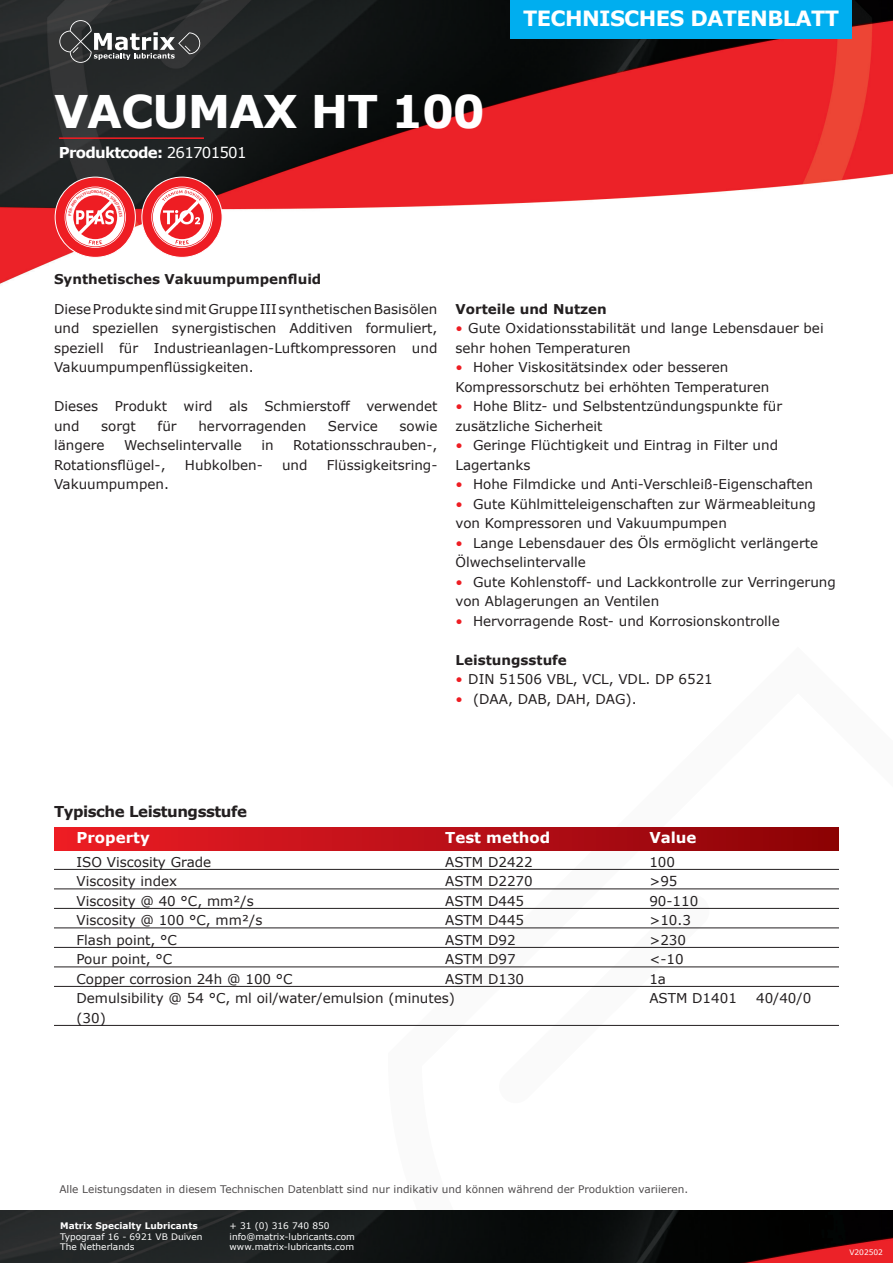
<style>
.page{position:relative;width:893px;height:1263px;background:#fff}
.page>*{position:absolute;margin:0;border:0;box-sizing:border-box;transform-origin:0 0}
.t1{font:700 45px "Verdana";letter-spacing:-.025em;color:#fff}
.t2{font:700 21px "Verdana";letter-spacing:-.03em;color:#fff}
.t3{font:700 15px "Verdana";color:#fff}
.t4{font:700 15px "Verdana";letter-spacing:-.03em;color:#231f20}
.t5{font:700 15px "Verdana";letter-spacing:-.05em;color:#fff}
.t6{font:13.5px/19.5px "Verdana";color:#231f20}
.t7{font:700 13.5px "Verdana";color:#231f20}
.t8{font:10.5px "Verdana";color:#231f20}
.t9{font:9px/10.5px "Verdana";color:#fff}
.t10{font:700 9px "Verdana";color:#fff}
.t11{font:7.5px "Verdana";color:#fff}
.s1{font-weight:400}
.s2{color:#ee1d23}
</style>
<div class="page">
<img style="left:0;top:0;width:893px;height:284px">
<svg style="left:388px;top:850px;width:505px;height:361px"></svg>
<div style="left:510px;top:0;width:342px;height:38px;background:#00aeef"></div>
<svg style="left:59px;top:20px;width:141px;height:43px;background:#4f5152"></svg>
<img style="left:0;top:1211px;width:893px;height:52px">
<div style="left:54px;top:827px;width:785px;height:23px;background:linear-gradient(to right,#ec1d26,#8a0207)"></div>
<hr style="left:54px;top:869px;width:785px;height:1px;background:#231f20">
<hr style="left:54px;top:889px;width:785px;height:1px;background:#231f20">
<hr style="left:54px;top:908px;width:785px;height:1px;background:#231f20">
<hr style="left:54px;top:928px;width:785px;height:1px;background:#231f20">
<hr style="left:54px;top:947px;width:785px;height:1px;background:#231f20">
<hr style="left:54px;top:967px;width:785px;height:1px;background:#231f20">
<hr style="left:54px;top:986px;width:785px;height:1px;background:#231f20">
<hr style="left:54px;top:1025px;width:785px;height:1px;background:#231f20">
<hr style="left:59px;top:137px;width:145px;height:2px;background:#ee1d23">
<svg style="left:55px;top:177px;width:168px;height:81px"></svg>
<h1 class="t1" style="left:54px;top:83px;width:432px">VACUMAX HT 100</h1>
<p class="t5" style="left:59px;top:143px;width:189px">Produktcode: <span class="s1">261701501</span></p>
<h2 class="t2" style="left:523px;top:5px;width:318px">TECHNISCHES DATENBLATT</h2>
<p class="t7" style="left:54px;top:270px;width:269px">Synthetisches Vakuumpumpenfluid</p>
<p class="t6" style="left:54px;top:299px;width:385px;text-align:justify">Diese Produkte sind mit Gruppe III synthetischen Basisölen und speziellen synergistischen Additiven formuliert, speziell für Industrieanlagen-Luftkompressoren und Vakuumpumpenflüssigkeiten.</p>
<p class="t6" style="left:54px;top:397px;width:385px">Dieses Produkt wird als Schmierstoff verwendet und</p>
<p class="t6" style="left:101px;top:416px;width:36px">sorgt</p>
<p class="t6" style="left:158px;top:416px;width:21px">für</p>
<p class="t6" style="left:198px;top:416px;width:109px">hervorragenden</p>
<p class="t6" style="left:328px;top:416px;width:51px">Service</p>
<p class="t6" style="left:399px;top:416px;width:40px">sowie</p>
<p class="t6" style="left:54px;top:436px;width:52px">längere</p>
<p class="t6" style="left:124px;top:436px;width:119px">Wechselintervalle</p>
<p class="t6" style="left:261px;top:436px;width:14px">in</p>
<p class="t6" style="left:293px;top:436px;width:146px">Rotationsschrauben-,</p>
<p class="t6" style="left:54px;top:455px;width:113px">Rotationsflügel-,</p>
<p class="t6" style="left:185px;top:455px;width:79px">Hubkolben-</p>
<p class="t6" style="left:282px;top:455px;width:27px">und</p>
<p class="t6" style="left:327px;top:455px;width:112px">Flüssigkeitsring-</p>
<p class="t6" style="left:54px;top:475px;width:116px">Vakuumpumpen.</p>
<p class="t7" style="left:455px;top:300px;width:153px">Vorteile und Nutzen</p>
<p class="t6" style="left:455px;top:319px;width:370px"><span class="s2">•</span> Gute Oxidationsstabilität und lange Lebensdauer bei sehr hohen Temperaturen</p>
<p class="t6" style="left:455px;top:358px;width:315px"><span class="s2">•</span> Hoher Viskositätsindex oder besseren<br>Kompressorschutz bei erhöhten Temperaturen</p>
<p class="t6" style="left:455px;top:397px;width:328px"><span class="s2">•</span> Hohe Blitz- und Selbstentzündungspunkte für zusätzliche Sicherheit</p>
<p class="t6" style="left:455px;top:436px;width:324px"><span class="s2">•</span> Geringe Flüchtigkeit und Eintrag in Filter und<br>Lagertanks</p>
<p class="t6" style="left:455px;top:475px;width:359px"><span class="s2">•</span> Hohe Filmdicke und Anti-Verschleiß-Eigenschaften</p>
<p class="t6" style="left:455px;top:494px;width:362px"><span class="s2">•</span> Gute Kühlmitteleigenschaften zur Wärmeableitung von Kompressoren und Vakuumpumpen</p>
<p class="t6" style="left:455px;top:533px;width:364px"><span class="s2">•</span> Lange Lebensdauer des Öls ermöglicht verlängerte<br>Ölwechselintervalle</p>
<p class="t6" style="left:455px;top:572px;width:382px"><span class="s2">•</span> Gute Kohlenstoff- und Lackkontrolle zur Verringerung von Ablagerungen an Ventilen</p>
<p class="t6" style="left:455px;top:611px;width:326px"><span class="s2">•</span> Hervorragende Rost- und Korrosionskontrolle</p>
<p class="t7" style="left:455px;top:651px;width:113px">Leistungsstufe</p>
<p class="t6" style="left:455px;top:669px;width:259px"><span class="s2">•</span> DIN 51506 VBL, VCL, VDL. DP 6521</p>
<p class="t6" style="left:455px;top:689px;width:183px"><span class="s2">•</span> (DAA, DAB, DAH, DAG).</p>
<p class="t4" style="left:54px;top:802px;width:195px">Typische Leistungsstufe</p>
<p class="t3" style="left:76px;top:828px;width:75px">Property</p>
<p class="t3" style="left:445px;top:828px;width:107px">Test method</p>
<p class="t3" style="left:649px;top:828px;width:49px">Value</p>
<p class="t6" style="left:76px;top:852px;width:136px">ISO Viscosity Grade</p>
<p class="t6" style="left:445px;top:852px;width:89px">ASTM D2422</p>
<p class="t6" style="left:649px;top:852px;width:27px">100</p>
<p class="t6" style="left:76px;top:872px;width:102px">Viscosity index</p>
<p class="t6" style="left:445px;top:872px;width:89px">ASTM D2270</p>
<p class="t6" style="left:649px;top:872px;width:30px">&gt;95</p>
<p class="t6" style="left:76px;top:891px;width:179px">Viscosity @ 40 °C, mm²/s</p>
<p class="t6" style="left:445px;top:891px;width:81px">ASTM D445</p>
<p class="t6" style="left:649px;top:891px;width:51px">90-110</p>
<p class="t6" style="left:76px;top:911px;width:187px">Viscosity @ 100 °C, mm²/s</p>
<p class="t6" style="left:445px;top:911px;width:81px">ASTM D445</p>
<p class="t6" style="left:649px;top:911px;width:43px">&gt;10.3</p>
<p class="t6" style="left:76px;top:930px;width:102px">Flash point, °C</p>
<p class="t6" style="left:445px;top:930px;width:72px">ASTM D92</p>
<p class="t6" style="left:649px;top:930px;width:38px">&gt;230</p>
<p class="t6" style="left:76px;top:950px;width:97px">Pour point, °C</p>
<p class="t6" style="left:445px;top:950px;width:72px">ASTM D97</p>
<p class="t6" style="left:649px;top:950px;width:36px">&lt;-10</p>
<p class="t6" style="left:76px;top:969px;width:218px">Copper corrosion 24h @ 100 °C</p>
<p class="t6" style="left:445px;top:969px;width:81px">ASTM D130</p>
<p class="t6" style="left:649px;top:969px;width:18px">1a</p>
<p class="t6" style="left:76px;top:989px;width:380px">Demulsibility @ 54 °C, ml oil/water/emulsion (minutes)</p>
<p class="t6" style="left:649px;top:989px;width:89px">ASTM D1401</p>
<p class="t6" style="left:756px;top:989px;width:57px">40/40/0</p>
<p class="t6" style="left:77px;top:1008px;width:31px">(30)</p>
<p class="t8" style="left:59px;top:1183px;width:630px">Alle Leistungsdaten in diesem Technischen Datenblatt sind nur indikativ und können während der Produktion variieren.</p>
<p class="t10" style="left:60px;top:1220px;width:139px">Matrix Specialty Lubricants</p>
<p class="t9" style="left:60px;top:1231px;width:144px">Typograaf 16 - 6921 VB Duiven<br>The Netherlands</p>
<p class="t9" style="left:230px;top:1221px;width:127px">+ 31 (0) 316 740 850 info@matrix-lubricants.com www.matrix-lubricants.com</p>
<p class="t11" style="left:849px;top:1247px;width:35px">V202502</p>
</div>
